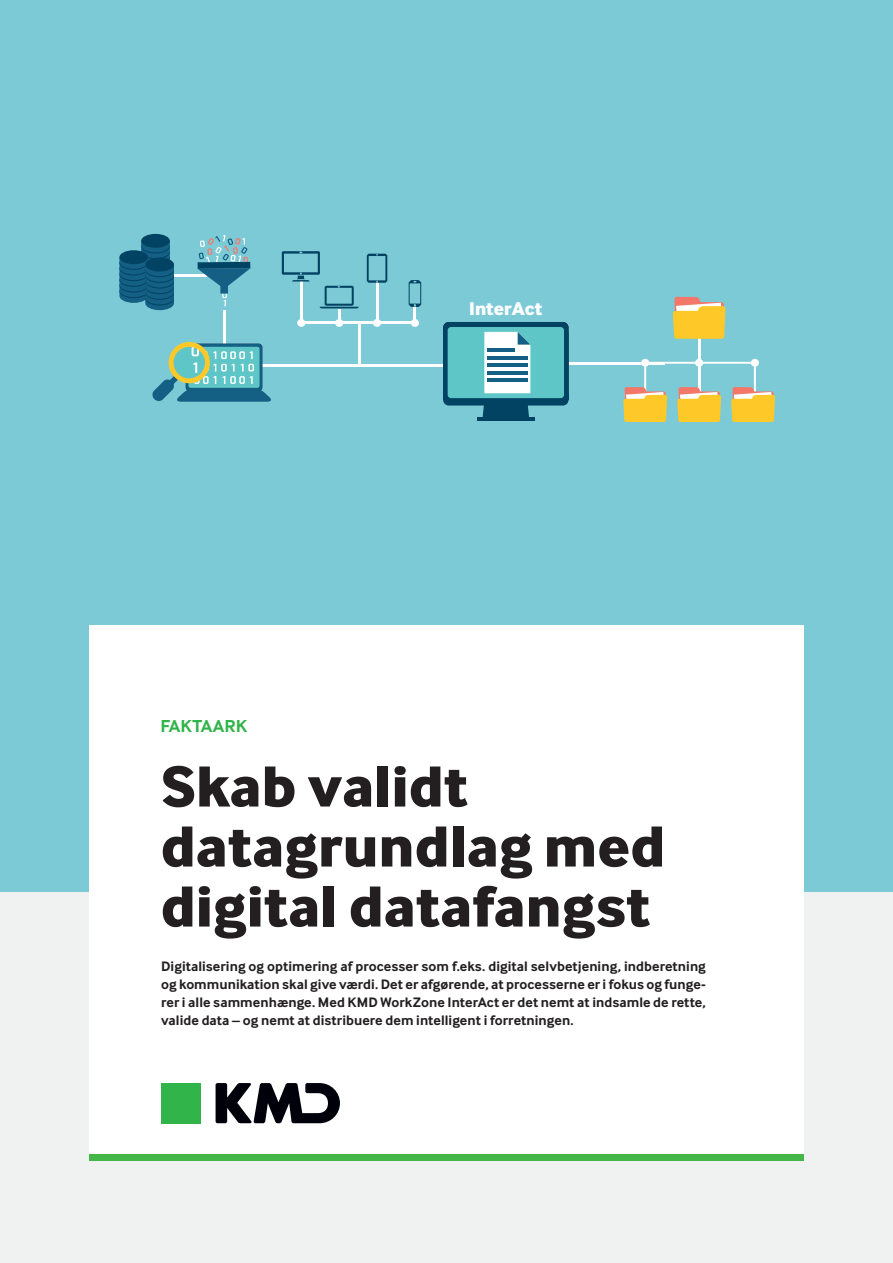
<style>
.page{position:relative;width:893px;height:1263px;background:#7dcad7}
.page>*{position:absolute;margin:0;border:0;box-sizing:border-box;transform-origin:0 0}
.Overskrift_sort{font:800 60px "Inter Face";letter-spacing:.01em;color:#231f20}
.t1{font:800 19.2px "Inter Face";color:#fff}
.t2{font:700 18px "Inter Face";letter-spacing:.01em;color:#31b44a}
.Fakta-_Brødtekst{font:700 14.25px/18px "Inter Face";letter-spacing:.005em;color:#231f20;text-align:justify}
</style>
<div class="page">
<div style="left:0;top:893px;width:893px;height:370px;background:#f0f1f1"></div>
<div style="left:89px;top:625px;width:714px;height:535px;background:#fff"></div>
<div style="left:89px;top:1154px;width:714px;height:6px;background:#45b749"></div>
<hr style="left:160px;top:274px;width:47px;height:2px;background:#fff">
<hr style="left:223px;top:311px;width:2px;height:34px;background:#fff">
<div style="left:141px;top:234px;width:29px;height:14px;background:#024363;border-radius:50%"></div>
<div style="left:641px;top:359px;width:8px;height:8px;background:#fff;border-radius:50%"></div>
<div style="left:373px;top:319px;width:8px;height:8px;background:#fff;border-radius:50%"></div>
<div style="left:411px;top:319px;width:8px;height:8px;background:#fff;border-radius:50%"></div>
<div style="left:751px;top:359px;width:8px;height:8px;background:#fff;border-radius:50%"></div>
<div style="left:695px;top:359px;width:8px;height:8px;background:#fff;border-radius:50%"></div>
<hr style="left:698px;top:311px;width:2px;height:104px;background:#fff">
<hr style="left:358px;top:322px;width:2px;height:44px;background:#fff">
<hr style="left:376px;top:282px;width:2px;height:42px;background:#fff">
<hr style="left:301px;top:322px;width:115px;height:2px;background:#fff">
<hr style="left:561px;top:362px;width:104px;height:2px;background:#fff">
<hr style="left:262px;top:364px;width:186px;height:2px;background:#fff">
<svg style="left:623px;top:362px;width:152px;height:60px"></svg>
<svg style="left:673px;top:297px;width:52px;height:42px;background:#f1c352"></svg>
<svg style="left:186px;top:344px;width:76px;height:47px"></svg>
<div style="left:169px;top:342px;width:41px;height:41px;background:#fec828;border-radius:50%"></div>
<svg style="left:152px;top:347px;width:120px;height:55px"></svg>
<hr style="left:477px;top:417px;width:58px;height:4px;background:#024363">
<div style="left:443px;top:328px;width:126px;height:77px;background:#024363;border-radius:6px"></div>
<div style="left:443px;top:322px;width:126px;height:77px;background:#024363;border-radius:6px"></div>
<svg style="left:447px;top:394px;width:117px;height:5px"></svg>
<div style="left:448px;top:327px;width:116px;height:71px;background:#5ec6c6;border-radius:3px"></div>
<svg style="left:483px;top:332px;width:47px;height:85px"></svg>
<hr style="left:487px;top:378px;width:40px;height:4px;background:#145f84">
<hr style="left:487px;top:371px;width:40px;height:3px;background:#145f84">
<hr style="left:487px;top:363px;width:40px;height:4px;background:#145f84">
<hr style="left:487px;top:356px;width:40px;height:3px;background:#145f84">
<hr style="left:487px;top:348px;width:27px;height:4px;background:#145f84">
<svg style="left:119px;top:241px;width:55px;height:69px"></svg>
<div style="left:145px;top:258px;width:29px;height:13px;background:#024363;border-radius:50%"></div>
<svg style="left:198px;top:235px;width:52px;height:71px"></svg>
<div style="left:220px;top:284px;width:8px;height:10px;background:#145f84"></div>
<div style="left:198px;top:262px;width:52px;height:7px;background:#024363"></div>
<svg style="left:367px;top:254px;width:20px;height:29px"></svg>
<svg style="left:282px;top:251px;width:77px;height:74px"></svg>
<svg style="left:409px;top:280px;width:12px;height:42px"></svg>
<div style="left:161px;top:1083px;width:40px;height:40px;background:#31b44a"></div>
<svg style="left:216px;top:1083px;width:124px;height:40px"></svg>
<p class="t2" style="left:160px;top:715px;width:89px">FAKTAARK</p>
<p class="t1" style="left:469px;top:297px;width:75px">InterAct</p>
<p class="Overskrift_sort" style="left:161px;top:750px;width:308px">Skab validt</p>
<p class="Overskrift_sort" style="left:161px;top:810px;width:506px">datagrundlag med</p>
<p class="Overskrift_sort" style="left:161px;top:870px;width:491px">digital datafangst</p>
<p class="Fakta-_Brødtekst" style="left:161px;top:958px;width:546px">Digitalisering og optimering af processer som f.eks. digital selvbetjening, indberetning og kommunikation skal give værdi. Det er afgørende, at processerne er i fokus og funge&shy;rer i alle sammenhænge. Med KMD WorkZone InterAct er det nemt at indsamle de rette, valide data – og nemt at distribuere dem intelligent i forretningen.</p>
</div>
